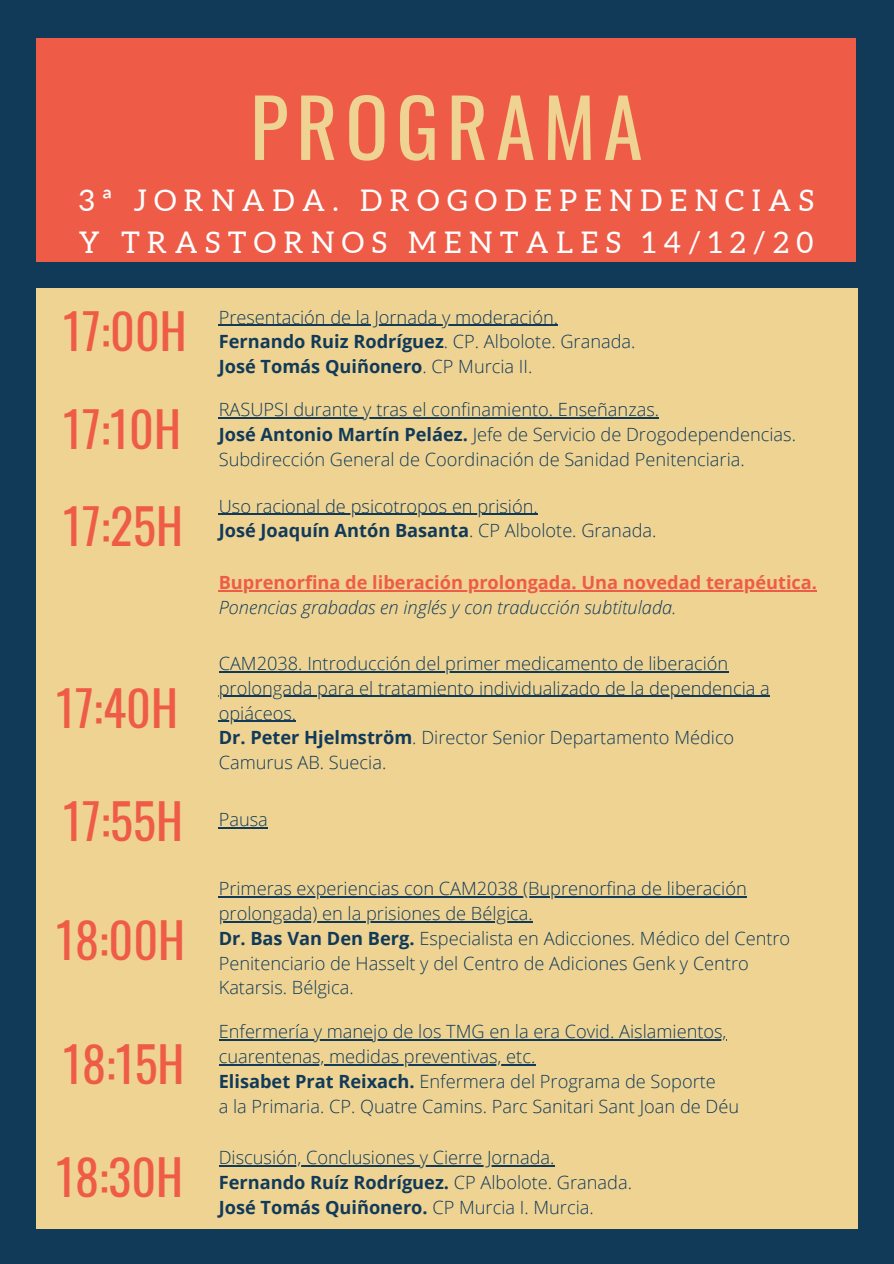
<style>
.page{position:relative;width:894px;height:1264px;background:#fff}
.page>*{position:absolute;margin:0;border:0;box-sizing:border-box;transform-origin:0 0}
.t1{font:79.5px "Oswald";letter-spacing:.1em;color:#eed393}
.t2{font:48px "Oswald";color:#ee5c48}
.t3{font:29.85px/41.7px "Aleo";letter-spacing:.25em;color:#fff}
.t4{font:300 18.15px/24.8px "Open Sans";color:#113a59}
.t5{font:700 18.15px "Open Sans";color:#113a59}
.t6{font:700 18.15px "Open Sans";color:#ee5c48}
.t7{font:italic 300 18.15px "Open Sans";color:#113a59}
.s1{font-weight:300}
.s2{font-weight:700}
</style>
<div class="page">
<div style="left:0;top:0;width:893px;height:1263px;background:#113a59"></div>
<div style="left:36px;top:38px;width:819px;height:223px;background:#ee5c48"></div>
<div style="left:36px;top:288px;width:821px;height:940px;background:#eed393"></div>
<hr style="left:219px;top:417px;width:440px;height:1px;background:#113a59">
<hr style="left:219px;top:513px;width:318px;height:2px;background:#113a59">
<hr style="left:219px;top:896px;width:527px;height:1px;background:#113a59">
<hr style="left:219px;top:921px;width:313px;height:1px;background:#113a59">
<hr style="left:219px;top:1165px;width:335px;height:1px;background:#113a59">
<hr style="left:219px;top:1039px;width:507px;height:1px;background:#113a59">
<hr style="left:219px;top:1064px;width:316px;height:1px;background:#113a59">
<hr style="left:219px;top:324px;width:339px;height:2px;background:#113a59">
<hr style="left:219px;top:590px;width:597px;height:1px;background:#ee5c48">
<hr style="left:219px;top:671px;width:509px;height:1px;background:#113a59">
<hr style="left:219px;top:696px;width:550px;height:1px;background:#113a59">
<hr style="left:219px;top:720px;width:77px;height:1px;background:#113a59">
<hr style="left:219px;top:827px;width:49px;height:1px;background:#113a59">
<p class="t1" style="left:250px;top:65px;width:394px">PROGRAMA</p>
<p class="t3" style="left:79px;top:180px;width:736px">3ª JORNADA. DROGODEPENDENCIAS<br>Y TRASTORNOS MENTALES 14/12/20</p>
<p class="t2" style="left:63px;top:294px;width:125px">17:00H</p>
<p class="t4" style="left:219px;top:304px;width:341px">Presentación de la Jornada y moderación.</p>
<p class="t5" style="left:219px;top:329px;width:418px">Fernando Ruiz Rodríguez<span class="s1">. CP. Albolote. Granada.</span></p>
<p class="t5" style="left:219px;top:354px;width:315px">José Tomás Quiñonero<span class="s1">. CP Murcia II.</span></p>
<p class="t2" style="left:63px;top:392px;width:119px">17:10H</p>
<p class="t4" style="left:219px;top:396px;width:442px">RASUPSI durante y tras el confinamiento. Enseñanzas.</p>
<p class="t4" style="left:219px;top:421px;width:578px"><span class="s2">José Antonio Martín Peláez.</span> Jefe de Servicio de Drogodependencias.<br>Subdirección General de Coordinación de Sanidad Penitenciaria.</p>
<p class="t2" style="left:63px;top:488px;width:121px">17:25H</p>
<p class="t2" style="left:56px;top:670px;width:123px">17:40H</p>
<p class="t2" style="left:63px;top:784px;width:121px">17:55H</p>
<p class="t2" style="left:56px;top:902px;width:131px">18:00H</p>
<p class="t2" style="left:63px;top:1026px;width:123px">18:15H</p>
<p class="t2" style="left:56px;top:1139px;width:129px">18:30H</p>
<p class="t4" style="left:219px;top:493px;width:320px">Uso racional de psicotropos en prisión.</p>
<p class="t5" style="left:219px;top:518px;width:439px">José Joaquín Antón Basanta<span class="s1">. CP Albolote. Granada.</span></p>
<p class="t6" style="left:219px;top:569px;width:599px">Buprenorfina de liberación prolongada. Una novedad terapéutica.</p>
<p class="t7" style="left:219px;top:594px;width:459px">Ponencias grabadas en inglés y con traducción subtitulada.</p>
<p class="t4" style="left:219px;top:650px;width:552px">CAM2038. Introducción del primer medicamento de liberación prolongada para el tratamiento individualizado de la dependencia a opiáceos.</p>
<p class="t4" style="left:219px;top:725px;width:517px"><span class="s2">Dr. Peter Hjelmström</span>. Director Senior Departamento Médico<br>Camurus AB. Suecia.</p>
<p class="t4" style="left:219px;top:806px;width:51px">Pausa</p>
<p class="t4" style="left:219px;top:875px;width:529px">Primeras experiencias con CAM2038 (Buprenorfina de liberación prolongada) en la prisiones de Bélgica.</p>
<p class="t4" style="left:219px;top:925px;width:573px"><span class="s2">Dr. Bas Van Den Berg.</span> Especialista en Adicciones. Médico del Centro<br>Penitenciario de Hasselt y del Centro de Adiciones Genk y Centro<br>Katarsis. Bélgica.</p>
<p class="t4" style="left:219px;top:1018px;width:509px">Enfermería y manejo de los TMG en la era Covid. Aislamientos, cuarentenas, medidas preventivas, etc.</p>
<p class="t4" style="left:219px;top:1068px;width:498px"><span class="s2">Elisabet Prat Reixach.</span> Enfermera del Programa de Soporte</p>
<p class="t4" style="left:219px;top:1093px;width:521px">a la Primaria. CP. Quatre Camins. Parc Sanitari Sant Joan de Déu</p>
<p class="t4" style="left:219px;top:1144px;width:337px">Discusión, Conclusiones y Cierre Jornada.</p>
<p class="t5" style="left:219px;top:1169px;width:414px">Fernando Ruíz Rodríguez. <span class="s1">CP Albolote. Granada.</span></p>
<p class="t5" style="left:219px;top:1194px;width:376px">José Tomás Quiñonero. <span class="s1">CP Murcia I. Murcia.</span></p>
</div>
